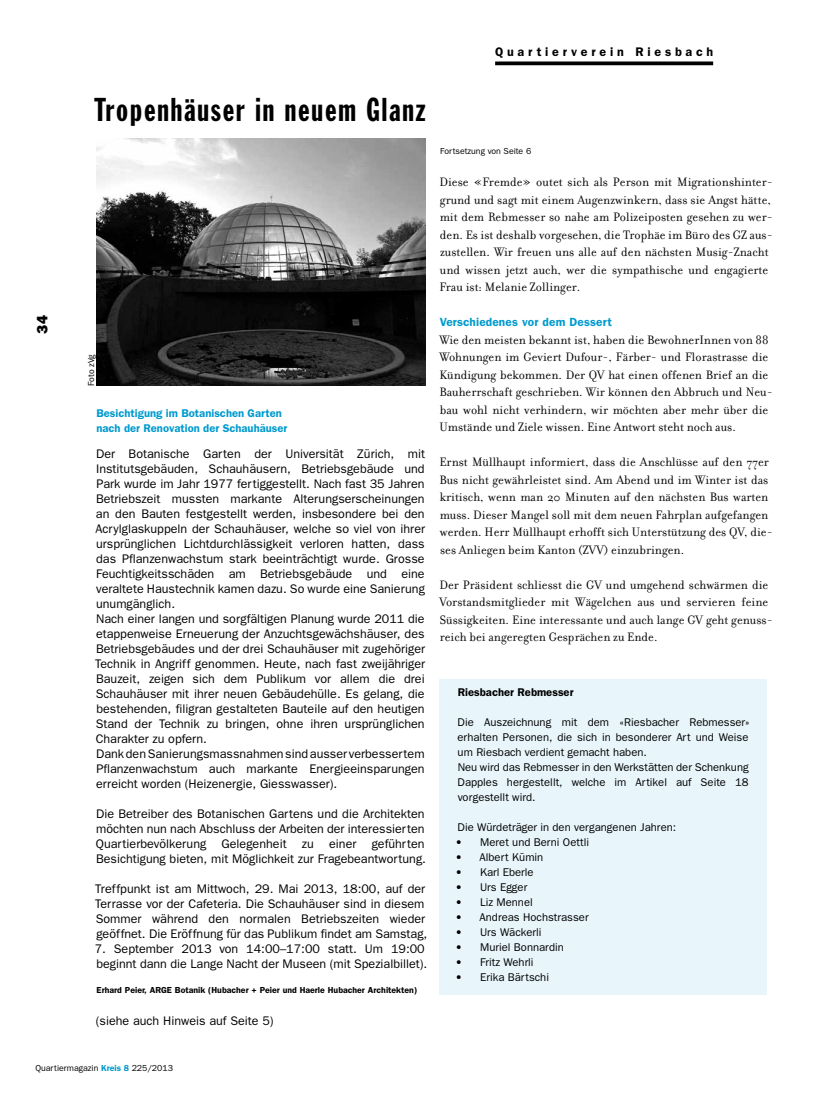
<style>
.page{position:relative;width:815px;height:1106px;background:#fff}
.page>*{position:absolute;margin:0;border:0;box-sizing:border-box;transform-origin:0 0}
.t1{font:32.5px "Franklin Gothic Extra Cond";letter-spacing:.06em;color:#000}
.t2{font:800 15px "Franklin Gothic";color:#000}
.t3{font:13.12px/17.5px "Filosofia";letter-spacing:.005em;color:#000}
.t4{font:12.5px/15px "Franklin Gothic";color:#000}
.t5{font:600 12.5px "Franklin Gothic";letter-spacing:.3em;color:#000}
.t6{font:600 11.88px "Franklin Gothic";letter-spacing:.01em;color:#009ace}
.t7{font:11.25px/15px "Franklin Gothic";color:#000}
.t8{font:600 11.25px/15px "Franklin Gothic";color:#009ace}
.t9{font:600 11.25px "Franklin Gothic";color:#000}
.t10{font:600 8.75px "Franklin Gothic";color:#000}
.t11{font:8.75px "Franklin Gothic";color:#000}
.s1{font-weight:600;color:#009ace}
</style>
<div class="page">
<img style="left:96px;top:139px;width:329px;height:246px">
<svg style="left:495px;top:61px;width:218px;height:4px"></svg>
<div style="left:439px;top:679px;width:328px;height:315px;background:#e8f5fb"></div>
<p class="t5" style="left:495px;top:44px;width:220px">Quartierverein Riesbach</p>
<p class="t2" style="left:33px;top:333px;width:20px;rotate:-90deg">34</p>
<h1 class="t1" style="left:95px;top:92px;width:332px">Tropenhäuser in neuem Glanz</h1>
<p class="t11" style="left:86px;top:386px;width:34px;rotate:-90deg">Foto zVg</p>
<p class="t8" style="left:96px;top:406px;width:193px">Besichtigung im Botanischen Garten nach der Renovation der Schauhäuser</p>
<p class="t4" style="left:95px;top:446px;width:332px">Der Botanische Garten der Universität Zürich, mit Institutsgebäuden, Schauhäusern, Betriebsgebäude und Park wurde im Jahr 1977 fertiggestellt. Nach fast 35 Jahren Betriebszeit mussten markante Alterungserscheinungen an den Bauten festgestellt werden, insbesondere bei den Acrylglaskuppeln der Schauhäuser, welche so viel von ihrer ursprünglichen Lichtdurchlässigkeit verloren hatten, dass das Pflanzenwachstum stark beeinträchtigt wurde. Grosse Feuchtigkeitsschäden am Betriebsgebäude und eine veraltete Haustechnik kamen dazu. So wurde eine Sanierung unumgänglich.<br>Nach einer langen und sorgfältigen Planung wurde 2011 die etappenweise Erneuerung der Anzuchtsgewächshäuser, des Betriebsgebäudes und der drei Schauhäuser mit zugehöriger Technik in Angriff genommen. Heute, nach fast zweijähriger Bauzeit, zeigen sich dem Publikum vor allem die drei Schauhäuser mit ihrer neuen Gebäudehülle. Es gelang, die bestehenden, filigran gestalteten Bauteile auf den heutigen Stand der Technik zu bringen, ohne ihren ursprünglichen Charakter zu opfern.<br>Dank den Sanierungsmassnahmen sind ausser verbessertem Pflanzenwachstum auch markante Energieeinsparungen erreicht worden (Heizenergie, Giesswasser).</p>
<p class="t4" style="left:96px;top:806px;width:332px;text-align:justify">Die Betreiber des Botanischen Gartens und die Architekten möchten nun nach Abschluss der Arbeiten der interessierten Quartierbevölkerung Gelegenheit zu einer geführten Besichtigung bieten, mit Möglichkeit zur Fragebeantwortung.</p>
<p class="t4" style="left:95px;top:881px;width:334px">Treffpunkt ist am Mittwoch, 29. Mai 2013, 18:00, auf der Terrasse vor der Cafeteria. Die Schauhäuser sind in diesem Sommer während den normalen Betriebszeiten wieder geöffnet. Die Eröffnung für das Publikum findet am Samstag,</p>
<p class="t4" style="left:95px;top:941px;width:334px">7. September 2013 von 14:00–17:00 statt. Um 19:00 beginnt dann die Lange Nacht der Museen (mit Spezialbillet).</p>
<p class="t10" style="left:97px;top:985px;width:322px">Erhard Peier, ARGE Botanik (Hubacher + Peier und Haerle Hubacher Architekten)</p>
<p class="t4" style="left:96px;top:1012px;width:179px">(siehe auch Hinweis auf Seite 5)</p>
<p class="t11" style="left:440px;top:146px;width:93px">Fortsetzung von Seite 6</p>
<p class="t3" style="left:439px;top:173px;width:335px">Diese «Fremde» outet sich als Person mit Migrationshinter&shy;grund und sagt mit einem Augenzwinkern, dass sie Angst hätte, mit dem Rebmesser so nahe am Polizeiposten gesehen zu wer&shy;den. Es ist deshalb vorgesehen, die Trophäe im Büro des GZ aus&shy;zustellen. Wir freuen uns alle auf den nächsten Musig-Znacht und wissen jetzt auch, wer die sympathische und engagierte Frau ist: Melanie Zollinger.</p>
<p class="t6" style="left:440px;top:315px;width:174px">Verschiedenes vor dem Dessert</p>
<p class="t3" style="left:439px;top:331px;width:335px">Wie den meisten bekannt ist, haben die BewohnerInnen von 88<br>Wohnungen im Geviert Dufour-, Färber- und Florastrasse die Kündigung bekommen. Der QV hat einen offenen Brief an die Bauherrschaft geschrieben. Wir können den Abbruch und Neu&shy;bau wohl nicht verhindern, wir möchten aber mehr über die Umstände und Ziele wissen. Eine Antwort steht noch aus.</p>
<p class="t3" style="left:439px;top:453px;width:335px">Ernst Müllhaupt informiert, dass die Anschlüsse auf den 77er Bus nicht gewährleistet sind. Am Abend und im Winter ist das kritisch, wenn man 20 Minuten auf den nächsten Bus warten muss. Dieser Mangel soll mit dem neuen Fahrplan aufgefangen werden. Herr Müllhaupt erhofft sich Unterstützung des QV, die&shy;ses Anliegen beim Kanton (ZVV) einzubringen.</p>
<p class="t3" style="left:439px;top:576px;width:335px">Der Präsident schliesst die GV und umgehend schwärmen die Vorstandsmitglieder mit Wägelchen aus und servieren feine Süssigkeiten. Eine interessante und auch lange GV geht genuss&shy;reich bei angeregten Gesprächen zu Ende.</p>
<p class="t9" style="left:458px;top:685px;width:117px">Riesbacher Rebmesser</p>
<p class="t7" style="left:457px;top:714px;width:294px">Die Auszeichnung mit dem «Riesbacher Rebmesser» erhalten Personen, die sich in besonderer Art und Weise um Riesbach verdient gemacht haben.<br>Neu wird das Rebmesser in den Werkstätten der Schenkung Dapples hergestellt, welche im Artikel auf Seite 18 vorgestellt wird.</p>
<p class="t7" style="left:458px;top:819px;width:220px">Die Würdeträger in den vergangenen Jahren:</p>
<p class="t7" style="left:455px;top:834px;width:135px">• Meret und Berni Oettli</p>
<p class="t7" style="left:455px;top:849px;width:89px">• Albert Kümin</p>
<p class="t7" style="left:455px;top:864px;width:80px">• Karl Eberle</p>
<p class="t7" style="left:455px;top:879px;width:73px">• Urs Egger</p>
<p class="t7" style="left:455px;top:894px;width:79px">• Liz Mennel</p>
<p class="t7" style="left:455px;top:909px;width:135px">• Andreas Hochstrasser</p>
<p class="t7" style="left:455px;top:924px;width:88px">• Urs Wäckerli</p>
<p class="t7" style="left:455px;top:939px;width:110px">• Muriel Bonnardin</p>
<p class="t7" style="left:455px;top:954px;width:80px">• Fritz Wehrli</p>
<p class="t7" style="left:455px;top:969px;width:95px">• Erika Bärtschi</p>
<p class="t11" style="left:35px;top:1062px;width:139px">Quartiermagazin <span class="s1">Kreis 8</span> 225/2013</p>
</div>
